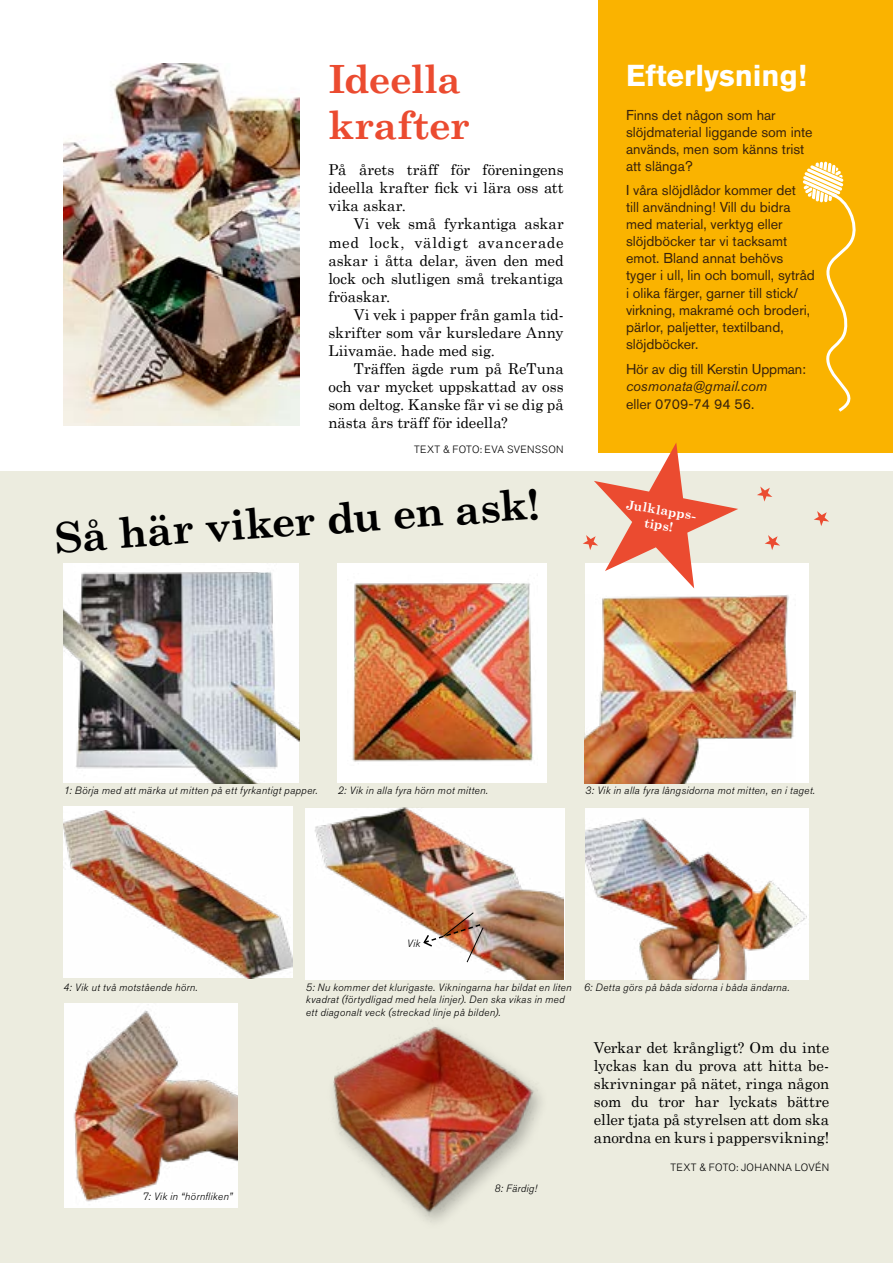
<style>
.page{position:relative;width:893px;height:1263px;background:#fff}
.page>*{position:absolute;margin:0;border:0;box-sizing:border-box;transform-origin:0 0}
.t1{font:700 42px "Century Schoolbook";color:#000}
.t2{font:700 39px/46.8px "Century Schoolbook";letter-spacing:-.02em;color:#eb4b30}
.t3{font:700 30px "Akzidenz Grotesk BE";color:#fff}
.t4{font:15px/18px "Century Schoolbook";color:#000;text-align:justify}
.t5{font:14.25px/17.1px "Akzidenz Grotesk BE";color:#39220c}
.t6{font:italic 14.25px "Akzidenz Grotesk BE";color:#39220c}
.t7{font:700 12.75px/14.9px "Century Schoolbook";color:#fff;text-align:center}
.t8{font:italic 300 10.5px/12.6px "Akzidenz Grotesk BE";letter-spacing:.03em;color:#000}
.t9{font:300 10.5px "Akzidenz Grotesk BE";letter-spacing:.035em;color:#000}
</style>
<div class="page">
<div style="left:598px;top:0;width:295px;height:452px;background:#fab300"></div>
<div style="left:0;top:471px;width:893px;height:792px;background:#ececdf"></div>
<img style="left:64px;top:564px;width:235px;height:219px">
<div style="left:337px;top:564px;width:209px;height:219px;background:#fff"></div>
<img style="left:352px;top:583px;width:181px;height:179px">
<div style="left:585px;top:564px;width:223px;height:219px;background:#fff"></div>
<img style="left:585px;top:595px;width:211px;height:188px">
<div style="left:64px;top:806px;width:229px;height:172px;background:#fff"></div>
<img style="left:64px;top:810px;width:229px;height:168px">
<img style="left:305px;top:808px;width:258px;height:172px">
<img style="left:585px;top:808px;width:223px;height:172px">
<img style="left:64px;top:1003px;width:173px;height:205px">
<img style="left:333px;top:1027px;width:208px;height:195px">
<img style="left:64px;top:64px;width:235px;height:361px">
<svg style="left:814px;top:511px;width:15px;height:15px"></svg>
<svg style="left:765px;top:535px;width:15px;height:15px"></svg>
<svg style="left:757px;top:486px;width:15px;height:15px"></svg>
<svg style="left:583px;top:443px;width:155px;height:145px"></svg>
<img style="left:422px;top:912px;width:62px;height:51px">
<svg style="left:803px;top:162px;width:53px;height:250px"></svg>
<h2 class="t2" style="left:328px;top:53px;width:143px">Ideella krafter</h2>
<p class="t4" style="left:328px;top:160px;width:237px">På årets träff för föreningens ideella krafter fick vi lära oss att vika askar.</p>
<p class="t4" style="left:328px;top:214px;width:237px;text-indent:26px">Vi vek små fyrkantiga askar med lock, väldigt avancerade askar i åtta delar, även den med lock och slutligen små trekantiga fröaskar.</p>
<p class="t4" style="left:328px;top:304px;width:237px;text-indent:26px">Vi vek i papper från gamla tid&shy;skrifter som vår kursledare Anny Liivamäe. hade med sig.</p>
<p class="t4" style="left:328px;top:358px;width:237px;text-indent:26px">Träffen ägde rum på ReTuna och var mycket uppskattad av oss som deltog. Kanske får vi se dig på nästa års träff för ideella?</p>
<p class="t9" style="left:414px;top:443px;width:151px">TEXT &amp; FOTO: EVA SVENSSON</p>
<h1 class="t1" style="left:53px;top:505px;width:487px;rotate:-4deg">Så här viker du en ask!</h1>
<h3 class="t3" style="left:626px;top:58px;width:182px">Efterlysning!</h3>
<p class="t5" style="left:626px;top:106px;width:188px">Finns det någon som har slöjdmaterial liggande som inte används, men som känns trist att slänga?</p>
<p class="t5" style="left:626px;top:181px;width:190px">I våra slöjdlådor kommer det<br>till användning! Vill du bidra med material, verktyg eller slöjdböcker tar vi tacksamt emot. Bland annat behövs tyger i ull, lin och bomull, sytråd i olika färger, garner till stick/ virkning, makramé och broderi, pärlor, paljetter, textilband, slöjdböcker.</p>
<p class="t5" style="left:626px;top:361px;width:182px">Hör av dig till Kerstin Uppman:</p>
<p class="t6" style="left:626px;top:378px;width:143px">cosmonata@gmail.com</p>
<p class="t5" style="left:626px;top:395px;width:130px">eller 0709-74 94 56.</p>
<p class="t7" style="left:627px;top:496px;width:74px;rotate:9deg">Julklapps&shy;tips!</p>
<p class="t8" style="left:64px;top:784px;width:255px">1: Börja med att märka ut mitten på ett fyrkantigt papper.</p>
<p class="t8" style="left:338px;top:784px;width:152px">2: Vik in alla fyra hörn mot mitten.</p>
<p class="t8" style="left:407px;top:937px;width:15px">Vik</p>
<p class="t8" style="left:585px;top:784px;width:231px">3: Vik in alla fyra långsidorna mot mitten, en i taget.</p>
<p class="t8" style="left:63px;top:981px;width:136px">4: Vik ut två motstående hörn.</p>
<p class="t8" style="left:306px;top:981px;width:267px">5: Nu kommer det klurigaste. Vikningarna har bildat en liten kvadrat (förtydligad med hela linjer). Den ska vikas in med ett diagonalt veck (streckad linje på bilden).</p>
<p class="t8" style="left:584px;top:981px;width:207px">6: Detta görs på båda sidorna i båda ändarna.</p>
<p class="t8" style="left:142px;top:1190px;width:92px">7: Vik in “hörnfliken”</p>
<p class="t8" style="left:494px;top:1182px;width:44px">8: Färdig!</p>
<p class="t4" style="left:594px;top:1037px;width:237px">Verkar det krångligt? Om du inte lyckas kan du prova att hitta be&shy;skrivningar på nätet, ringa någon som du tror har lyckats bättre eller tjata på styrelsen att dom ska anordna en kurs i pappersvikning!</p>
<p class="t9" style="left:670px;top:1162px;width:160px">TEXT &amp; FOTO: JOHANNA LOVÉN</p>
</div>
